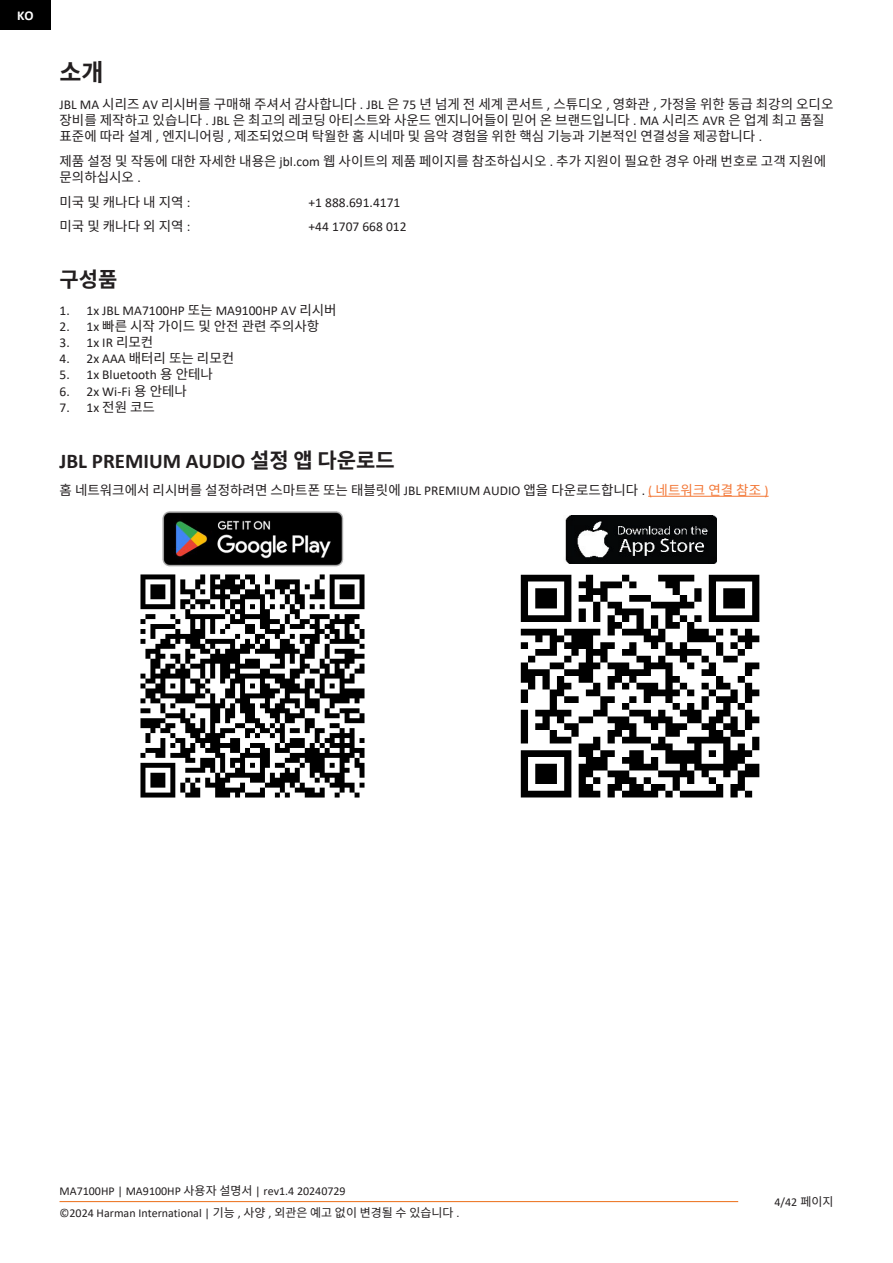
<style>
.page{position:relative;width:893px;height:1263px;background:#fff}
.page>*{position:absolute;margin:0;border:0;box-sizing:border-box;transform-origin:0 0}
.Tittle_1{font:700 24px "Noto Sans CJ Ksc";color:#231f20}
.Tittle_2{font:700 21px "Calibri";color:#231f20}
.Tittle_2-2{font:700 21px "Noto Sans CJ Ksc";color:#231f20}
.t1{font:13.5px/16.2px "Noto Sans CJ Ksc";color:#231f20}
.t2{font:13.5px "Calibri";color:#231f20}
.t3{font:13.5px "Noto Sans CJ Ksc";letter-spacing:.115em;color:#231f20}
.t4{font:700 13.5px "Calibri";color:#fff}
.t5{font:12px "Calibri";color:#231f20}
.s1{font-family:"Calibri"}
.s2{font-family:"Noto Sans CJ Ksc"}
.s3{font-family:"Calibri";color:#f37736}
.s4{color:#f37736}
</style>
<div class="page">
<hr style="left:60px;top:1201px;width:678px;height:1px;background:#ed7d30">
<div style="left:0;top:0;width:51px;height:30px;background:#000"></div>
<hr style="left:648px;top:496px;width:121px;height:1px;background:#f37736">
<img style="left:162px;top:511px;width:182px;height:56px">
<img style="left:565px;top:516px;width:151px;height:47px">
<img style="left:140px;top:574px;width:225px;height:224px">
<img style="left:520px;top:575px;width:240px;height:222px">
<p class="t4" style="left:17px;top:6px;width:18px">KO</p>
<p class="Tittle_1" style="left:60px;top:58px;width:46px">소개</p>
<p class="t1" style="left:60px;top:96px;width:775px"><span class="s1">JBL MA</span> 시리즈 <span class="s1">AV</span> 리시버를 구매해 주셔서 감사합니다 <span class="s1">. JBL</span> 은 <span class="s1">75</span> 년 넘게 전 세계 콘서트 <span class="s1">,</span> 스튜디오 <span class="s1">,</span> 영화관 <span class="s1">,</span> 가정을 위한 동급 최강의 오디오 장비를 제작하고 있습니다 <span class="s1">. JBL</span> 은 최고의 레코딩 아티스트와 사운드 엔지니어들이 믿어 온 브랜드입니다 <span class="s1">. MA</span> 시리즈 <span class="s1">AVR</span> 은 업계 최고 품질 표준에 따라 설계 <span class="s1">,</span> 엔지니어링 <span class="s1">,</span> 제조되었으며 탁월한 홈 시네마 및 음악 경험을 위한 핵심 기능과 기본적인 연결성을 제공합니다 <span class="s1">.</span></p>
<p class="t1" style="left:60px;top:153px;width:768px">제품 설정 및 작동에 대한 자세한 내용은 <span class="s1">jbl.com</span> 웹 사이트의 제품 페이지를 참조하십시오 <span class="s1">.</span> 추가 지원이 필요한 경우 아래 번호로 고객 지원에 문의하십시오 <span class="s1">.</span></p>
<p class="t3" style="left:60px;top:194px;width:132px">미국및캐나다내지역<span class="s1">:</span></p>
<p class="t2" style="left:309px;top:193px;width:93px">+1 888.691.4171</p>
<p class="t3" style="left:60px;top:219px;width:132px">미국및캐나다외지역<span class="s1">:</span></p>
<p class="t2" style="left:309px;top:218px;width:100px">+44 1707 668 012</p>
<p class="Tittle_2-2" style="left:60px;top:268px;width:59px">구성품</p>
<p class="t2" style="left:60px;top:301px;width:279px">1. 1x JBL MA7100HP <span class="s2">또는</span> MA9100HP AV <span class="s2">리시버</span></p>
<p class="t1" style="left:60px;top:318px;width:261px"><span class="s1">2. 1x</span> 빠른 시작 가이드 및 안전 관련 주의사항</p>
<p class="t2" style="left:60px;top:333px;width:95px">3. 1x IR <span class="s2">리모컨</span></p>
<p class="t1" style="left:60px;top:350px;width:176px"><span class="s1">4. 2x AAA</span> 배터리 또는 리모컨</p>
<p class="t2" style="left:60px;top:365px;width:155px">5. 1x Bluetooth <span class="s2">용 안테나</span></p>
<p class="t2" style="left:60px;top:382px;width:129px">6. 2x Wi-Fi <span class="s2">용 안테나</span></p>
<p class="t2" style="left:60px;top:398px;width:97px">7. 1x <span class="s2">전원 코드</span></p>
<p class="Tittle_2" style="left:60px;top:446px;width:337px">JBL PREMIUM AUDIO <span class="s2">설정 앱 다운로드</span></p>
<p class="t1" style="left:60px;top:482px;width:710px">홈 네트워크에서 리시버를 설정하려면 스마트폰 또는 태블릿에 <span class="s1">JBL PREMIUM AUDIO</span> 앱을 다운로드합니다 <span class="s1">.</span> <span class="s3">(</span> <span class="s4">네트워크 연결 참조</span> <span class="s3">)</span></p>
<p class="t5" style="left:60px;top:1182px;width:288px">MA7100HP | MA9100HP <span class="s2">사용자 설명서</span> | rev1.4 20240729</p>
<p class="t5" style="left:60px;top:1205px;width:401px">©2024 Harman International | <span class="s2">기능</span> , <span class="s2">사양</span> , <span class="s2">외관은 예고 없이 변경될 수 있습니다</span> .</p>
<p class="t5" style="left:774px;top:1194px;width:61px">4/42 <span class="s2">페이지</span></p>
</div>
